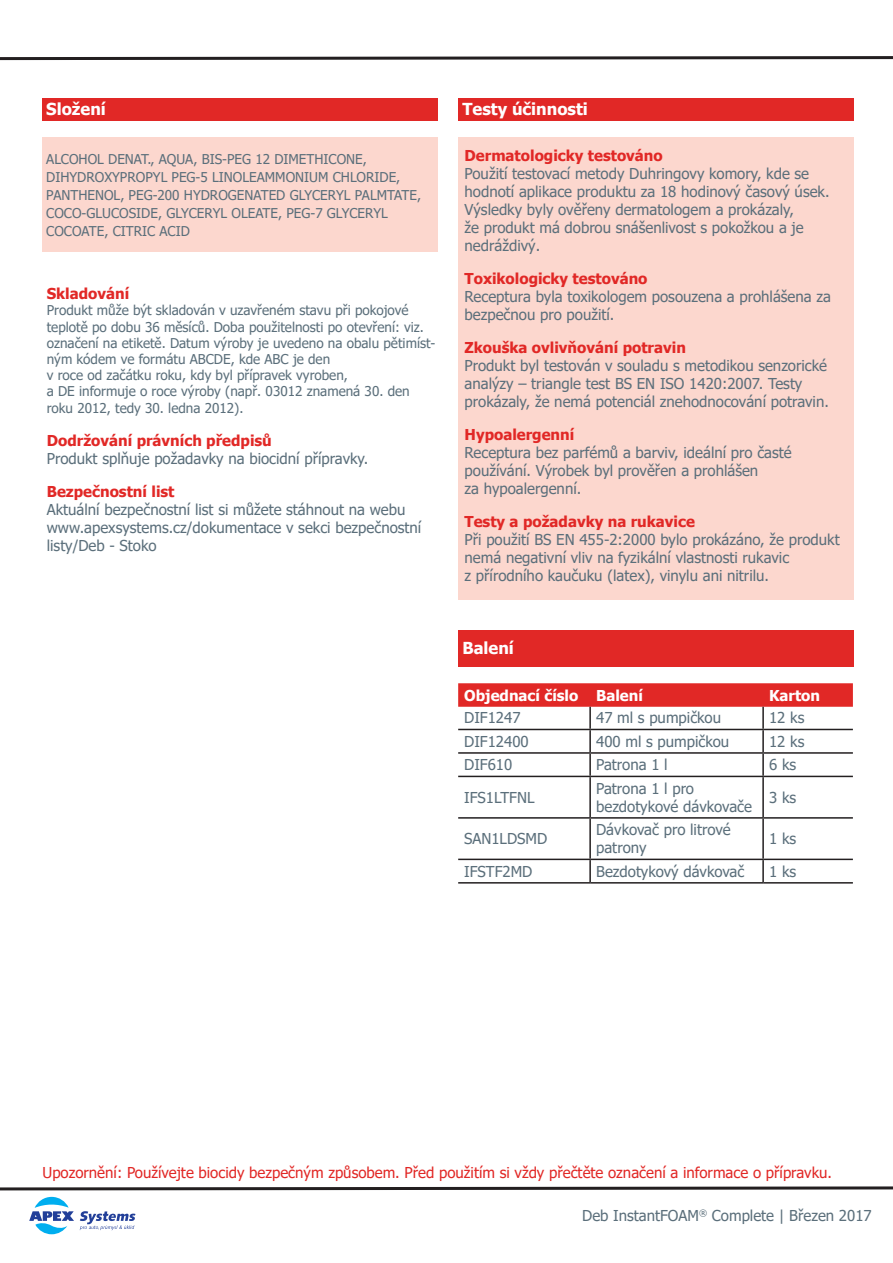
<style>
.page{position:relative;width:893px;height:1263px;background:#fff}
.page>*{position:absolute;margin:0;border:0;box-sizing:border-box;transform-origin:0 0}
.t1{font:700 16.5px "Tahoma";color:#fff}
.t2{font:15px/18px "Tahoma";color:#5b6f7b}
.t3{font:700 15px "Tahoma";color:#e12826}
.t4{font:15px "Tahoma";color:#e12826}
.t5{font:700 15px "Tahoma";color:#fff}
.t6{font:13.5px/16.2px "Tahoma";color:#5b6f7b}
</style>
<div class="page">
<div style="left:42px;top:98px;width:395px;height:22px;background:#e12826"></div>
<div style="left:42px;top:137px;width:395px;height:115px;background:#fcd7ce"></div>
<div style="left:458px;top:98px;width:396px;height:22px;background:#e12826"></div>
<div style="left:458px;top:630px;width:396px;height:36px;background:#e12826"></div>
<svg style="left:458px;top:683px;width:395px;height:24px;background:#e12c2a"></svg>
<hr style="left:589px;top:707px;width:2px;height:22px;background:#231f20">
<hr style="left:762px;top:707px;width:2px;height:22px;background:#231f20">
<hr style="left:458px;top:729px;width:132px;height:1px;background:#231f20">
<hr style="left:590px;top:729px;width:173px;height:1px;background:#231f20">
<hr style="left:589px;top:730px;width:2px;height:22px;background:#231f20">
<hr style="left:763px;top:729px;width:90px;height:1px;background:#231f20">
<hr style="left:762px;top:730px;width:2px;height:22px;background:#231f20">
<hr style="left:458px;top:752px;width:132px;height:2px;background:#231f20">
<hr style="left:590px;top:752px;width:173px;height:2px;background:#231f20">
<hr style="left:589px;top:754px;width:2px;height:22px;background:#231f20">
<hr style="left:763px;top:752px;width:90px;height:2px;background:#231f20">
<hr style="left:762px;top:754px;width:2px;height:22px;background:#231f20">
<hr style="left:458px;top:776px;width:132px;height:1px;background:#231f20">
<hr style="left:590px;top:776px;width:173px;height:1px;background:#231f20">
<hr style="left:589px;top:777px;width:2px;height:40px;background:#231f20">
<hr style="left:763px;top:776px;width:90px;height:1px;background:#231f20">
<hr style="left:762px;top:777px;width:2px;height:40px;background:#231f20">
<hr style="left:458px;top:817px;width:132px;height:2px;background:#231f20">
<hr style="left:590px;top:817px;width:173px;height:2px;background:#231f20">
<hr style="left:589px;top:819px;width:2px;height:40px;background:#231f20">
<hr style="left:763px;top:817px;width:90px;height:2px;background:#231f20">
<hr style="left:762px;top:819px;width:2px;height:40px;background:#231f20">
<hr style="left:458px;top:859px;width:132px;height:1px;background:#231f20">
<hr style="left:590px;top:859px;width:173px;height:1px;background:#231f20">
<hr style="left:589px;top:860px;width:2px;height:22px;background:#231f20">
<hr style="left:763px;top:859px;width:90px;height:1px;background:#231f20">
<hr style="left:762px;top:860px;width:2px;height:22px;background:#231f20">
<hr style="left:458px;top:882px;width:132px;height:1px;background:#231f20">
<hr style="left:590px;top:882px;width:173px;height:1px;background:#231f20">
<hr style="left:763px;top:882px;width:90px;height:1px;background:#231f20">
<svg style="left:0;top:56px;width:893px;height:5px"></svg>
<div style="left:458px;top:137px;width:396px;height:463px;background:#fcd7ce"></div>
<svg style="left:0;top:1186px;width:893px;height:48px"></svg>
<p class="t1" style="left:46px;top:98px;width:61px">Složení</p>
<p class="t6" style="left:46px;top:152px;width:322px">ALCOHOL DENAT., AQUA, BIS-PEG 12 DIMETHICONE,</p>
<p class="t6" style="left:46px;top:170px;width:356px">DIHYDROXYPROPYL PEG-5 LINOLEAMMONIUM CHLORIDE,</p>
<p class="t6" style="left:46px;top:188px;width:376px">PANTHENOL, PEG-200 HYDROGENATED GLYCERYL PALMTATE,</p>
<p class="t6" style="left:46px;top:206px;width:343px">COCO-GLUCOSIDE, GLYCERYL OLEATE, PEG-7 GLYCERYL</p>
<p class="t6" style="left:46px;top:224px;width:145px">COCOATE, CITRIC ACID</p>
<p class="t3" style="left:47px;top:283px;width:84px">Skladování</p>
<p class="t6" style="left:47px;top:303px;width:390px">Produkt může být skladován v uzavřeném stavu při pokojové teplotě po dobu 36 měsíců. Doba použitelnosti po otevření: viz. označení na etiketě. Datum výroby je uvedeno na obalu pětimíst&shy;ným kódem ve formátu ABCDE, kde ABC je den</p>
<p class="t6" style="left:47px;top:368px;width:303px">v roce od začátku roku, kdy byl přípravek vyroben,</p>
<p class="t6" style="left:47px;top:384px;width:364px">a DE informuje o roce výroby (např. 03012 znamená 30. den roku 2012, tedy 30. ledna 2012).</p>
<p class="t3" style="left:47px;top:430px;width:227px">Dodržování právních předpisů</p>
<p class="t2" style="left:47px;top:450px;width:323px">Produkt splňuje požadavky na biocidní přípravky.</p>
<p class="t3" style="left:47px;top:481px;width:129px">Bezpečnostní list</p>
<p class="t2" style="left:47px;top:502px;width:376px">Aktuální bezpečnostní list si můžete stáhnout na webu www.apexsystems.cz/dokumentace v sekci bezpečnostní listy/Deb - Stoko</p>
<p class="t1" style="left:462px;top:98px;width:127px">Testy účinnosti</p>
<p class="t3" style="left:465px;top:145px;width:200px">Dermatologicky testováno</p>
<p class="t2" style="left:465px;top:166px;width:367px">Použití testovací metody Duhringovy komory, kde se hodnotí aplikace produktu za 18 hodinový časový úsek.<br>Výsledky byly ověřeny dermatologem a prokázaly,<br>že produkt má dobrou snášenlivost s pokožkou a je nedráždivý.</p>
<p class="t3" style="left:465px;top:268px;width:184px">Toxikologicky testováno</p>
<p class="t2" style="left:465px;top:289px;width:368px">Receptura byla toxikologem posouzena a prohlášena za bezpečnou pro použití.</p>
<p class="t3" style="left:465px;top:337px;width:223px">Zkouška ovlivňování potravin</p>
<p class="t2" style="left:465px;top:358px;width:366px">Produkt byl testován v souladu s metodikou senzorické analýzy – triangle test BS EN ISO 1420:2007. Testy prokázaly, že nemá potenciál znehodnocování potravin.</p>
<p class="t3" style="left:465px;top:424px;width:111px">Hypoalergenní</p>
<p class="t2" style="left:465px;top:444px;width:329px">Receptura bez parfémů a barviv, ideální pro časté používání. Výrobek byl prověřen a prohlášen</p>
<p class="t2" style="left:465px;top:480px;width:118px">za hypoalergenní.</p>
<p class="t3" style="left:465px;top:511px;width:232px">Testy a požadavky na rukavice</p>
<p class="t2" style="left:465px;top:531px;width:377px">Při použití BS EN 455-2:2000 bylo prokázáno, že produkt nemá negativní vliv na fyzikální vlastnosti rukavic</p>
<p class="t2" style="left:465px;top:567px;width:306px">z přírodního kaučuku (latex), vinylu ani nitrilu.</p>
<p class="t1" style="left:462px;top:637px;width:53px">Balení</p>
<p class="t5" style="left:464px;top:685px;width:116px">Objednací číslo</p>
<p class="t5" style="left:596px;top:685px;width:48px">Balení</p>
<p class="t5" style="left:769px;top:685px;width:53px">Karton</p>
<p class="t2" style="left:464px;top:710px;width:58px">DIF1247</p>
<p class="t2" style="left:596px;top:710px;width:126px">47 ml s pumpičkou</p>
<p class="t2" style="left:769px;top:710px;width:37px">12 ks</p>
<p class="t2" style="left:464px;top:733px;width:66px">DIF12400</p>
<p class="t2" style="left:596px;top:733px;width:135px">400 ml s pumpičkou</p>
<p class="t2" style="left:769px;top:733px;width:37px">12 ks</p>
<p class="t2" style="left:464px;top:757px;width:50px">DIF610</p>
<p class="t2" style="left:596px;top:757px;width:73px">Patrona 1 l</p>
<p class="t2" style="left:769px;top:757px;width:29px">6 ks</p>
<p class="t2" style="left:464px;top:789px;width:72px">IFS1LTFNL</p>
<p class="t2" style="left:596px;top:780px;width:99px">Patrona 1 l pro</p>
<p class="t2" style="left:596px;top:798px;width:157px">bezdotykové dávkovače</p>
<p class="t2" style="left:769px;top:789px;width:29px">3 ks</p>
<p class="t2" style="left:464px;top:831px;width:85px">SAN1LDSMD</p>
<p class="t2" style="left:596px;top:822px;width:136px">Dávkovač pro litrové patrony</p>
<p class="t2" style="left:769px;top:831px;width:29px">1 ks</p>
<p class="t2" style="left:464px;top:863px;width:70px">IFSTF2MD</p>
<p class="t2" style="left:596px;top:863px;width:150px">Bezdotykový dávkovač</p>
<p class="t2" style="left:769px;top:863px;width:29px">1 ks</p>
<p class="t4" style="left:43px;top:1162px;width:791px">Upozornění: Používejte biocidy bezpečným způsobem. Před použitím si vždy přečtěte označení a informace o přípravku.</p>
<p class="t2" style="left:582px;top:1208px;width:291px">Deb InstantFOAM<sup>®</sup> Complete | Březen 2017</p>
</div>
